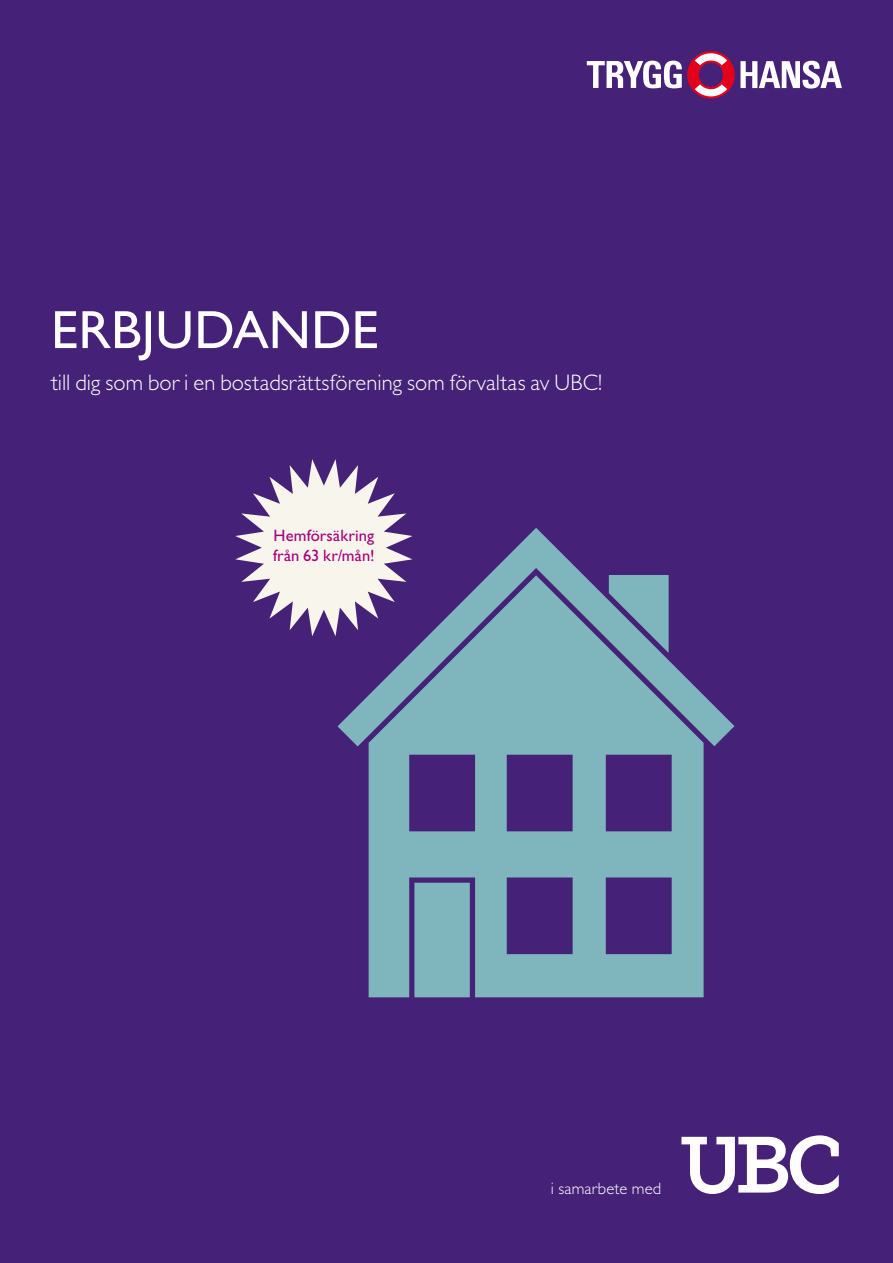
<style>
.page{position:relative;width:893px;height:1263px;background:#452278}
.page>*{position:absolute;margin:0;border:0;box-sizing:border-box;transform-origin:0 0}
.t1{font:54px "Gill Sans Std";letter-spacing:.005em;color:#fff}
.t2{font:300 22.5px "Gill Sans Std";letter-spacing:.005em;color:#fff}
.t3{font:16.5px/19.5px "Gill Sans Std";letter-spacing:.005em;color:#a8007c}
.t4{font:300 16.5px "Gill Sans Std";letter-spacing:.01em;color:#fff}
</style>
<div class="page">
<svg style="left:338px;top:528px;width:396px;height:469px;fill:#7fb5bd"></svg>
<svg style="left:587px;top:51px;width:255px;height:48px"></svg>
<svg style="left:235px;top:459px;width:177px;height:177px"></svg>
<svg style="left:681px;top:1135px;width:158px;height:59px"></svg>
<h1 class="t1" style="left:51px;top:299px;width:323px">Erbjudande</h1>
<p class="t2" style="left:51px;top:370px;width:553px">till dig som bor i en bostadsrättsförening som förvaltas av UBC!</p>
<p class="t3" style="left:273px;top:526px;width:103px">Hemförsäkring från 63 kr/mån!</p>
<p class="t4" style="left:551px;top:1179px;width:112px">i samarbete med</p>
</div>
